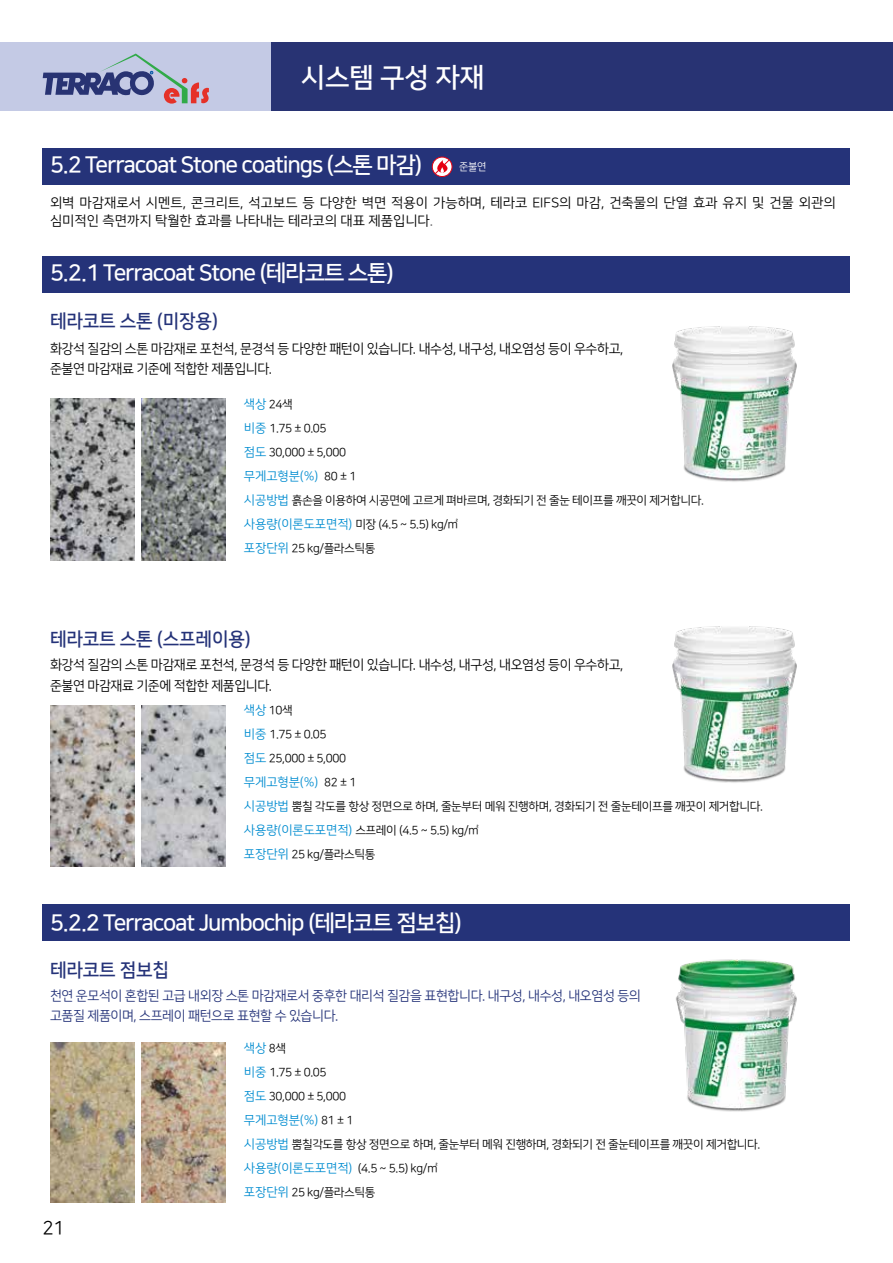
<style>
.page{position:relative;width:893px;height:1263px;background:#fff}
.page>*{position:absolute;margin:0;border:0;box-sizing:border-box;transform-origin:0 0}
.t1{font:27px "Nanum Square OTFB";letter-spacing:-.01em;color:#fff}
.t2{font:22.5px "Nanum Square OTFB";letter-spacing:-.05em;color:#fff}
.t3{font:18.75px "Nanum Square OTFB";letter-spacing:-.01em;color:#253379}
.t4{font:18.75px "Nanum Square OTFR";color:#000}
.t5{font:13.5px/20.5px "Nanum Square OTFR";letter-spacing:-.03em;color:#000}
.t6{font:13.5px/18px "Nanum Square OTFR";color:#000}
.t7{font:13.5px/20.5px "Nanum Square OTFR";letter-spacing:-.03em;color:#253379}
.t8{font:12.45px "Nanum Square OTFR";letter-spacing:-.01em;color:#008cd0}
.t9{font:11.7px/24px "Nanum Square OTFR";letter-spacing:-.03em;color:#000}
.t10{font:10.5px "Nanum Square OTFR";color:#fff}
.s1{color:#58585b}
.s2{font-size:12.45px;color:#008cd0}
.s3{font-size:11.7px;color:#000}
</style>
<div class="page">
<div style="left:0;top:43px;width:893px;height:68px;background:#283373"></div>
<div style="left:0;top:43px;width:270px;height:68px;background:#c4cae5"></div>
<svg style="left:43px;top:54px;width:166px;height:50px"></svg>
<div style="left:43px;top:256px;width:807px;height:37px;background:#253379"></div>
<div style="left:43px;top:904px;width:807px;height:36px;background:#253379"></div>
<div style="left:43px;top:148px;width:807px;height:37px;background:#253379"></div>
<img style="left:142px;top:399px;width:84px;height:162px">
<img style="left:142px;top:705px;width:84px;height:161px">
<img style="left:142px;top:1043px;width:84px;height:159px">
<img style="left:50px;top:399px;width:84px;height:162px">
<img style="left:50px;top:705px;width:84px;height:161px">
<img style="left:50px;top:1043px;width:84px;height:159px">
<svg style="left:431px;top:156px;width:22px;height:21px"></svg>
<img style="left:676px;top:959px;width:121px;height:153px">
<img style="left:672px;top:326px;width:125px;height:156px">
<img style="left:672px;top:626px;width:125px;height:157px">
<h1 class="t1" style="left:301px;top:64px;width:185px">시스템 구성 자재</h1>
<h2 class="t2" style="left:50px;top:153px;width:374px">5.2 Terracoat Stone coatings (스톤 마감)</h2>
<p class="t10" style="left:459px;top:161px;width:29px">준불연</p>
<p class="t6" style="left:50px;top:194px;width:787px">외벽 마감재로서 시멘트, 콘크리트, 석고보드 등 다양한 벽면 적용이 가능하며, 테라코 EIFS의 마감, 건축물의 단열 효과 유지 및 건물 외관의 심미적인 측면까지 탁월한 효과를 나타내는 테라코의 대표 제품입니다<span class="s1">.</span></p>
<h2 class="t2" style="left:50px;top:261px;width:346px">5.2.1 Terracoat Stone (테라코트 스톤)</h2>
<h3 class="t3" style="left:50px;top:311px;width:170px">테라코트 스톤 (미장용)</h3>
<p class="t5" style="left:50px;top:338px;width:575px">화강석 질감의 스톤 마감재로 포천석, 문경석 등 다양한 패턴이 있습니다. 내수성, 내구성, 내오염성 등이 우수하고, 준불연 마감재료 기준에 적합한 제품입니다.</p>
<p class="t9" style="left:244px;top:392px;width:104px"><span class="s2">색상</span> 24색<br><span class="s2">비중</span> 1.75 ± 0.05 <span class="s2">점도</span> 30,000 ± 5,000</p>
<p class="t8" style="left:244px;top:470px;width:114px">무게고형분(%) <span class="s3">80 ± 1</span></p>
<p class="t9" style="left:244px;top:488px;width:461px"><span class="s2">시공방법</span> 흙손을 이용하여 시공면에 고르게 펴바르며, 경화되기 전 줄눈 테이프를 깨끗이 제거합니다. <span class="s2">사용량(이론도포면적)</span> 미장 (4.5 ~ 5.5) kg/㎡<br><span class="s2">포장단위</span> 25 kg/플라스틱통</p>
<h3 class="t3" style="left:50px;top:629px;width:202px">테라코트 스톤 (스프레이용)</h3>
<p class="t5" style="left:50px;top:655px;width:575px">화강석 질감의 스톤 마감재로 포천석, 문경석 등 다양한 패턴이 있습니다. 내수성, 내구성, 내오염성 등이 우수하고, 준불연 마감재료 기준에 적합한 제품입니다.</p>
<p class="t9" style="left:244px;top:698px;width:104px"><span class="s2">색상</span> 10색<br><span class="s2">비중</span> 1.75 ± 0.05 <span class="s2">점도</span> 25,000 ± 5,000</p>
<p class="t8" style="left:244px;top:776px;width:114px">무게고형분(%) <span class="s3">82 ± 1</span></p>
<p class="t9" style="left:244px;top:794px;width:521px"><span class="s2">시공방법</span> 뿜칠 각도를 항상 정면으로 하며, 줄눈부터 메워 진행하며, 경화되기 전 줄눈테이프를 깨끗이 제거합니다. <span class="s2">사용량(이론도포면적)</span> 스프레이 (4.5 ~ 5.5) kg/㎡<br><span class="s2">포장단위</span> 25 kg/플라스틱통</p>
<h2 class="t2" style="left:50px;top:911px;width:414px">5.2.2 Terracoat Jumbochip (테라코트 점보칩)</h2>
<h3 class="t3" style="left:50px;top:960px;width:121px">테라코트 점보칩</h3>
<p class="t7" style="left:50px;top:985px;width:592px">천연 운모석이 혼합된 고급 내외장 스톤 마감재로서 중후한 대리석 질감을 표현합니다. 내구성, 내수성, 내오염성 등의 고품질 제품이며, 스프레이 패턴으로 표현할 수 있습니다.</p>
<h3 class="t4" style="left:43px;top:1218px;width:24px">21</h3>
<p class="t8" style="left:244px;top:1041px;width:44px">색상 <span class="s3">8색</span></p>
<p class="t9" style="left:244px;top:1060px;width:104px"><span class="s2">비중</span> 1.75 ± 0.05 <span class="s2">점도</span> 30,000 ± 5,000</p>
<p class="t8" style="left:244px;top:1113px;width:111px">무게고형분(%) <span class="s3">81 ± 1</span></p>
<p class="t9" style="left:244px;top:1132px;width:518px"><span class="s2">시공방법</span> 뿜칠각도를 항상 정면으로 하며, 줄눈부터 메워 진행하며, 경화되기 전 줄눈테이프를 깨끗이 제거합니다. <span class="s2">사용량(이론도포면적)</span> (4.5 ~ 5.5) kg/㎡<br><span class="s2">포장단위</span> 25 kg/플라스틱통</p>
</div>
